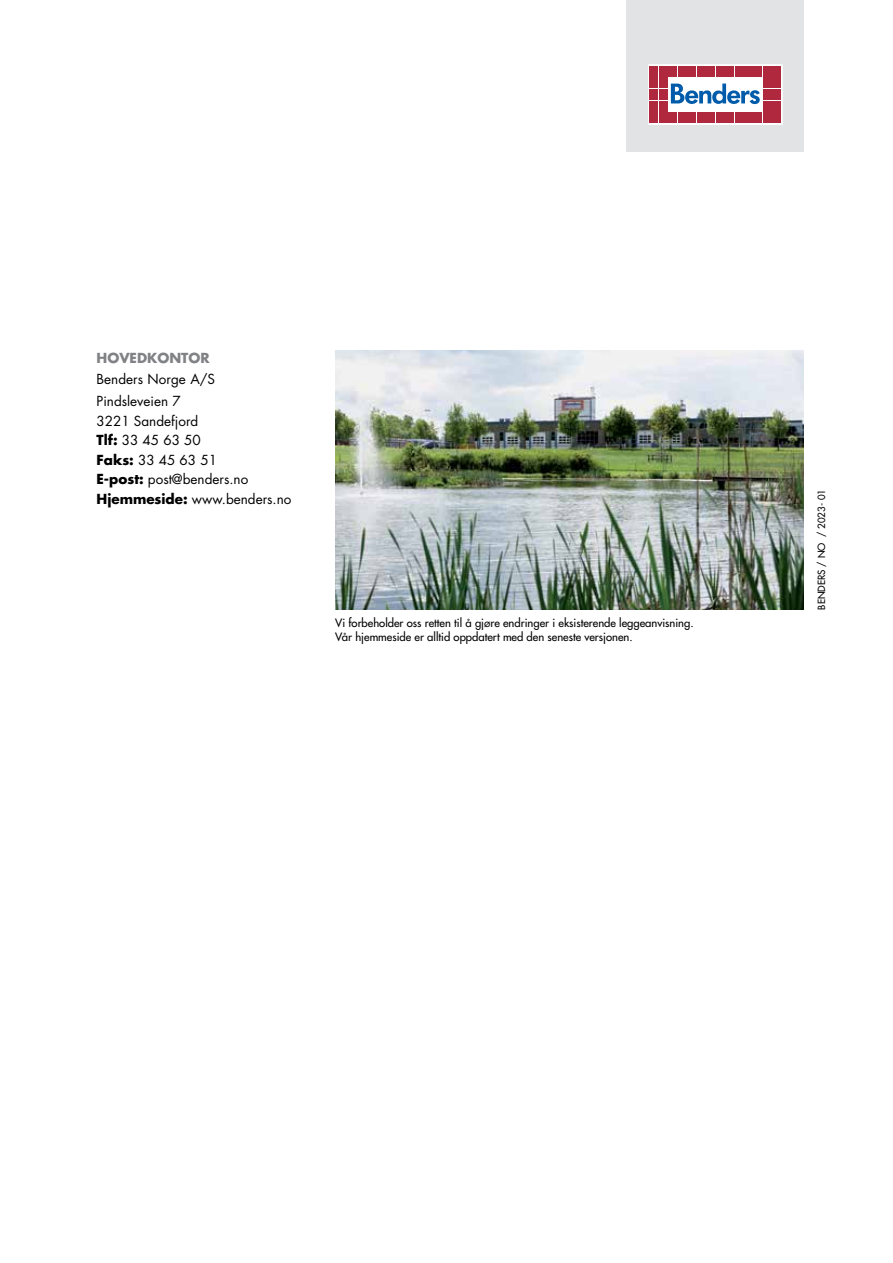
<style>
.page{position:relative;width:893px;height:1263px;background:#fff}
.page>*{position:absolute;margin:0;border:0;box-sizing:border-box;transform-origin:0 0}
.t1{font:13.5px/19.5px "Futura Std";color:#000}
.t2{font:700 13.5px "Futura Std";color:#808285}
.t3{font:500 11.25px/13.5px "Futura Std";color:#000}
.t4{font:500 9.75px "Futura Std";color:#000}
.s1{font-weight:700}
.s2{font-weight:400}
</style>
<div class="page">
<img style="left:335px;top:350px;width:469px;height:259px">
<div style="left:627px;top:0;width:177px;height:151px;background:#e2e3e4"></div>
<svg style="left:648px;top:65px;width:134px;height:59px;background:#eed3d7"></svg>
<div style="left:650px;top:66px;width:8px;height:10px;background:#b0283d"></div>
<div style="left:659px;top:66px;width:8px;height:10px;background:#b0283d"></div>
<div style="left:650px;top:78px;width:8px;height:10px;background:#b0283d"></div>
<div style="left:659px;top:78px;width:8px;height:10px;background:#b0283d"></div>
<div style="left:650px;top:89px;width:8px;height:11px;background:#b0283d"></div>
<div style="left:659px;top:89px;width:8px;height:11px;background:#b0283d"></div>
<div style="left:650px;top:101px;width:8px;height:11px;background:#b0283d"></div>
<div style="left:659px;top:101px;width:8px;height:11px;background:#b0283d"></div>
<div style="left:650px;top:113px;width:8px;height:10px;background:#b0283d"></div>
<div style="left:659px;top:113px;width:8px;height:10px;background:#b0283d"></div>
<div style="left:668px;top:66px;width:9px;height:10px;background:#b0283d"></div>
<div style="left:678px;top:66px;width:8px;height:10px;background:#b0283d"></div>
<div style="left:687px;top:66px;width:9px;height:10px;background:#b0283d"></div>
<div style="left:697px;top:66px;width:8px;height:10px;background:#b0283d"></div>
<div style="left:706px;top:66px;width:9px;height:10px;background:#b0283d"></div>
<div style="left:716px;top:66px;width:8px;height:10px;background:#b0283d"></div>
<div style="left:725px;top:66px;width:9px;height:10px;background:#b0283d"></div>
<div style="left:735px;top:66px;width:8px;height:10px;background:#b0283d"></div>
<div style="left:744px;top:66px;width:9px;height:10px;background:#b0283d"></div>
<div style="left:754px;top:66px;width:8px;height:10px;background:#b0283d"></div>
<div style="left:668px;top:113px;width:9px;height:10px;background:#b0283d"></div>
<div style="left:678px;top:113px;width:8px;height:10px;background:#b0283d"></div>
<div style="left:687px;top:113px;width:9px;height:10px;background:#b0283d"></div>
<div style="left:697px;top:113px;width:8px;height:10px;background:#b0283d"></div>
<div style="left:706px;top:113px;width:9px;height:10px;background:#b0283d"></div>
<div style="left:716px;top:113px;width:8px;height:10px;background:#b0283d"></div>
<div style="left:725px;top:113px;width:9px;height:10px;background:#b0283d"></div>
<div style="left:735px;top:113px;width:8px;height:10px;background:#b0283d"></div>
<div style="left:744px;top:113px;width:9px;height:10px;background:#b0283d"></div>
<div style="left:754px;top:113px;width:8px;height:10px;background:#b0283d"></div>
<div style="left:763px;top:66px;width:9px;height:10px;background:#b0283d"></div>
<div style="left:773px;top:66px;width:8px;height:10px;background:#b0283d"></div>
<div style="left:763px;top:78px;width:9px;height:10px;background:#b0283d"></div>
<div style="left:773px;top:78px;width:8px;height:10px;background:#b0283d"></div>
<div style="left:763px;top:89px;width:9px;height:11px;background:#b0283d"></div>
<div style="left:773px;top:89px;width:8px;height:11px;background:#b0283d"></div>
<div style="left:763px;top:101px;width:9px;height:11px;background:#b0283d"></div>
<div style="left:773px;top:101px;width:8px;height:11px;background:#b0283d"></div>
<div style="left:763px;top:113px;width:9px;height:10px;background:#b0283d"></div>
<div style="left:773px;top:113px;width:8px;height:10px;background:#b0283d"></div>
<svg style="left:671px;top:84px;width:89px;height:20px;background:#89b3d7"></svg>
<p class="t2" style="left:97px;top:349px;width:115px">HOVEDKONTOR</p>
<p class="t1" style="left:97px;top:369px;width:120px;line-height:21.6px">Benders Norge A/S<br>Pindsleveien 7</p>
<p class="t1" style="left:97px;top:411px;width:196px">3221 Sandefjord<br><span class="s1">Tlf:</span> 33 45 63 50<br><span class="s1">Faks:</span> 33 45 63 51<br><span class="s1">E-post:</span> post@benders.no<br><span class="s1">Hjemmeside:</span> www.benders.no</p>
<p class="t3" style="left:335px;top:616px;width:360px">Vi forbeholder oss retten til å gj<span class="s2">ø</span>re endringer i eksisterende leggeanvisning.<br>Vår hjemmeside er alltid oppdatert med den seneste versjonen.</p>
<p class="t4" style="left:815px;top:609px;width:122px;rotate:-90deg">BENDERS / NO / 2023- 01</p>
</div>
